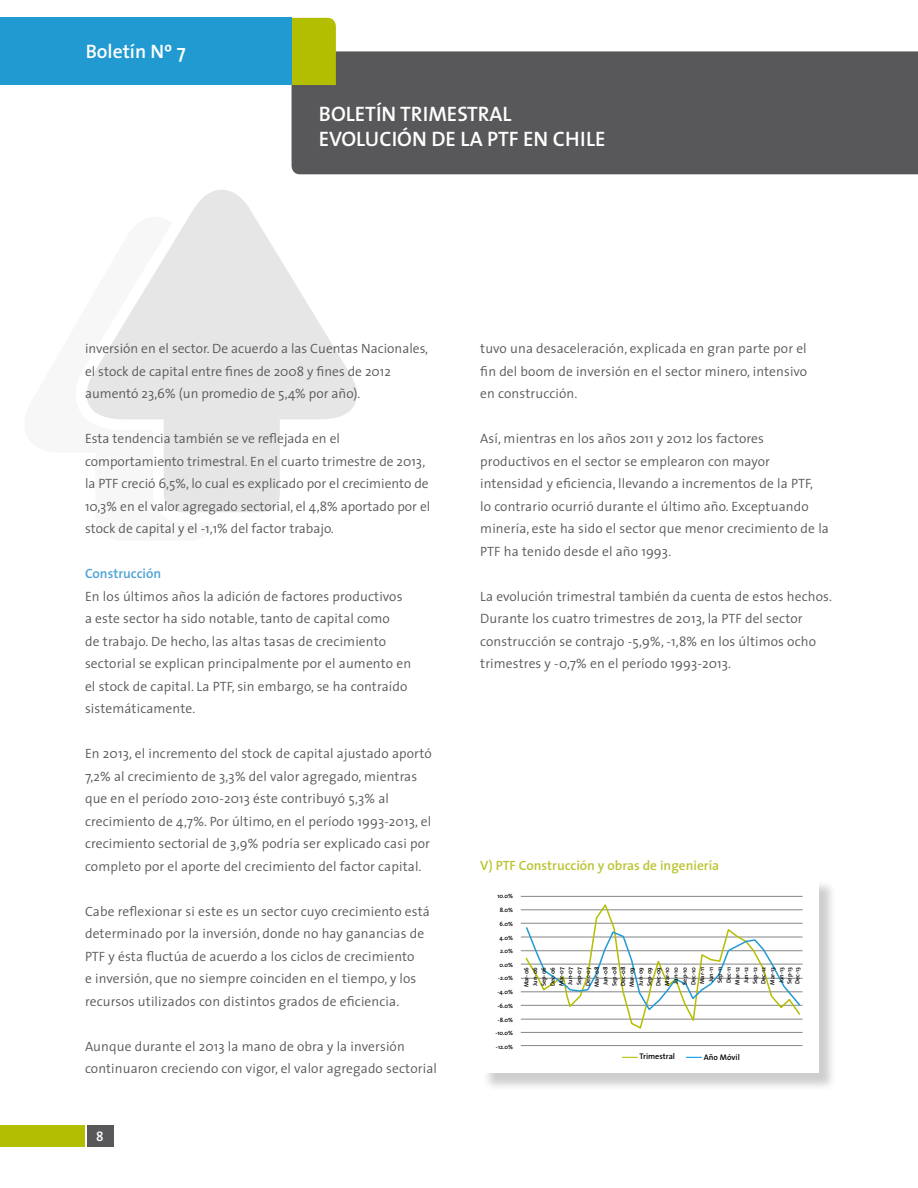
<style>
.page{position:relative;width:918px;height:1188px;background:#fff}
.page>*{position:absolute;margin:0;border:0;box-sizing:border-box;transform-origin:0 0}
.t1{font:600 21px/25.2px "The Sans";color:#fff}
.t2{font:600 19.5px "The Sans";color:#fff}
.t3{font:300 13.5px/22.5px "The Sans";letter-spacing:.01em;color:#58585a}
.t4{font:600 13.5px "The Sans";color:#bcc434}
.t5{font:600 13.5px "The Sans";color:#4da3d6}
.t6{font:600 13.5px "The Sans";color:#fff}
.t7{font:600 8.1px "The Sans";color:#000}
.t8{font:600 6.15px/13.5px "The Sans";color:#000}
</style>
<div class="page">
<svg style="left:87px;top:190px;width:270px;height:322px;fill:#e6e6e6"></svg>
<div style="left:292px;top:51px;width:626px;height:123px;background:#58585a"></div>
<div style="left:291px;top:18px;width:45px;height:67px;background:#b4be00"></div>
<div style="left:0;top:18px;width:291px;height:67px;background:#219ad2"></div>
<div style="left:0;top:1125px;width:84px;height:22px;background:#b4be00"></div>
<div style="left:87px;top:1125px;width:26px;height:22px;background:#58585a"></div>
<div style="left:483px;top:880px;width:354px;height:212px;background:#000;opacity:.2"></div>
<div style="left:480px;top:878px;width:338px;height:195px;background:#fff"></div>
<hr style="left:521px;top:910px;width:282px;height:1px;background:#848687">
<hr style="left:521px;top:896px;width:282px;height:1px;background:#848687">
<hr style="left:521px;top:923px;width:282px;height:1px;background:#848687">
<hr style="left:521px;top:937px;width:282px;height:1px;background:#848687">
<hr style="left:521px;top:950px;width:282px;height:1px;background:#848687">
<hr style="left:521px;top:964px;width:282px;height:1px;background:#848687">
<hr style="left:521px;top:978px;width:282px;height:1px;background:#848687">
<hr style="left:521px;top:992px;width:282px;height:1px;background:#848687">
<hr style="left:521px;top:1005px;width:282px;height:1px;background:#848687">
<hr style="left:521px;top:1019px;width:282px;height:1px;background:#848687">
<hr style="left:521px;top:1032px;width:282px;height:1px;background:#848687">
<hr style="left:521px;top:1045px;width:282px;height:1px;background:#848687">
<svg style="left:686px;top:1057px;width:16px;height:1px"></svg>
<svg style="left:622px;top:1057px;width:16px;height:1px"></svg>
<svg style="left:524px;top:904px;width:278px;height:125px"></svg>
<h2 class="t2" style="left:86px;top:36px;width:101px">Boletín Nº 7</h2>
<h1 class="t1" style="left:319px;top:100px;width:288px">BOLETÍN TRIMESTRAL<br>EVOLUCIÓN DE LA PTF EN CHILE</h1>
<p class="t3" style="left:85px;top:337px;width:345px">inversión en el sector. De acuerdo a las Cuentas Nacionales, el stock de capital entre fines de 2008 y fines de 2012 aumentó 23,6% (un promedio de 5,4% por año).</p>
<p class="t3" style="left:85px;top:427px;width:347px">Esta tendencia también se ve reflejada en el comportamiento trimestral. En el cuarto trimestre de 2013, la PTF creció 6,5%, lo cual es explicado por el crecimiento de 10,3% en el valor agregado sectorial, el 4,8% aportado por el stock de capital y el -1,1% del factor trabajo.</p>
<p class="t5" style="left:85px;top:562px;width:78px">Construcción</p>
<p class="t3" style="left:85px;top:584px;width:328px">En los últimos años la adición de factores productivos a este sector ha sido notable, tanto de capital como<br>de trabajo. De hecho, las altas tasas de crecimiento sectorial se explican principalmente por el aumento en el stock de capital. La PTF, sin embargo, se ha contraído sistemáticamente.</p>
<p class="t3" style="left:85px;top:742px;width:348px">En 2013, el incremento del stock de capital ajustado aportó 7,2% al crecimiento de 3,3% del valor agregado, mientras que en el período 2010-2013 éste contribuyó 5,3% al crecimiento de 4,7%. Por último, en el período 1993-2013, el crecimiento sectorial de 3,9% podría ser explicado casi por completo por el aporte del crecimiento del factor capital.</p>
<p class="t3" style="left:85px;top:899px;width:346px">Cabe reflexionar si este es un sector cuyo crecimiento está determinado por la inversión, donde no hay ganancias de PTF y ésta fluctúa de acuerdo a los ciclos de crecimiento<br>e inversión, que no siempre coinciden en el tiempo, y los recursos utilizados con distintos grados de eficiencia.</p>
<p class="t3" style="left:85px;top:1034px;width:353px">Aunque durante el 2013 la mano de obra y la inversión continuaron creciendo con vigor, el valor agregado sectorial</p>
<p class="t6" style="left:96px;top:1125px;width:9px">8</p>
<p class="t3" style="left:480px;top:337px;width:329px;text-align:justify">tuvo una desaceleración, explicada en gran parte por el fin del boom de inversión en el sector minero, intensivo en construcción.</p>
<p class="t3" style="left:480px;top:427px;width:350px">Así, mientras en los años 2011 y 2012 los factores productivos en el sector se emplearon con mayor intensidad y eficiencia, llevando a incrementos de la PTF,<br>lo contrario ocurrió durante el último año. Exceptuando minería, este ha sido el sector que menor crecimiento de la PTF ha tenido desde el año 1993.</p>
<p class="t3" style="left:480px;top:584px;width:353px">La evolución trimestral también da cuenta de estos hechos.<br>Durante los cuatro trimestres de 2013, la PTF del sector construcción se contrajo -5,9%, -1,8% en los últimos ocho trimestres y -0,7% en el período 1993-2013.</p>
<p class="t4" style="left:480px;top:854px;width:241px">V) PTF Construcción y obras de ingeniería</p>
<p class="t8" style="left:497px;top:890px;width:17px">10.0%</p>
<p class="t8" style="left:500px;top:917px;width:15px">6.0%</p>
<p class="t8" style="left:500px;top:931px;width:15px">4.0%<br>2.0%</p>
<p class="t8" style="left:498px;top:958px;width:17px">0.0% -2.0%</p>
<p class="t8" style="left:497px;top:985px;width:17px">-4.0% -6.0%</p>
<p class="t8" style="left:495px;top:1013px;width:19px;text-align:center">-8.0% -10.0% -12.0%</p>
<p class="t8" style="left:500px;top:903px;width:15px">8.0%</p>
<p class="t8" style="left:548px;top:986px;width:21px;line-height:8.7px;rotate:-90deg">Dec-06<br>Mar-07</p>
<p class="t8" style="left:616px;top:986px;width:21px;rotate:-90deg">Dec-08</p>
<p class="t8" style="left:689px;top:985px;width:19px;line-height:8.7px;rotate:-90deg">Dec-10<br>Mar-11</p>
<p class="t8" style="left:757px;top:984px;width:18px;rotate:-90deg">Dec-12</p>
<p class="t8" style="left:572px;top:985px;width:20px;rotate:-90deg">Sep-07</p>
<p class="t8" style="left:634px;top:986px;width:20px;rotate:-90deg">Jun-09</p>
<p class="t8" style="left:713px;top:983px;width:17px;rotate:-90deg">Sep-11</p>
<p class="t8" style="left:563px;top:985px;width:19px;rotate:-90deg">Jun-07</p>
<p class="t8" style="left:777px;top:984px;width:18px;line-height:8.1px;text-align:justify;rotate:-90deg">Jun-13<br>Sep-13<br>Dec-13</p>
<p class="t8" style="left:581px;top:986px;width:20px;rotate:-90deg">Dec-07</p>
<p class="t8" style="left:643px;top:986px;width:21px;rotate:-90deg">Sep-09</p>
<p class="t8" style="left:722px;top:983px;width:18px;rotate:-90deg">Dec-11</p>
<p class="t8" style="left:522px;top:987px;width:22px;line-height:8.7px;rotate:-90deg">Mar-06<br>Jun-06</p>
<p class="t8" style="left:592px;top:987px;width:21px;line-height:8.9px;rotate:-90deg">Mar-08<br>Jun-08</p>
<p class="t8" style="left:663px;top:986px;width:20px;line-height:8.7px;rotate:-90deg">Mar-10<br>Jun-10</p>
<p class="t8" style="left:733px;top:985px;width:19px;line-height:8.7px;rotate:-90deg">Mar-12<br>Jun-12</p>
<p class="t8" style="left:537px;top:986px;width:21px;rotate:-90deg">Sep-06</p>
<p class="t8" style="left:607px;top:986px;width:20px;rotate:-90deg">Sep-08</p>
<p class="t8" style="left:678px;top:985px;width:19px;rotate:-90deg">Sep-10</p>
<p class="t8" style="left:748px;top:984px;width:18px;rotate:-90deg">Sep-12</p>
<p class="t8" style="left:625px;top:987px;width:22px;rotate:-90deg">Mar-09</p>
<p class="t8" style="left:766px;top:985px;width:19px;rotate:-90deg">Mar-13</p>
<p class="t8" style="left:651px;top:986px;width:21px;rotate:-90deg">Dec-09</p>
<p class="t8" style="left:704px;top:982px;width:17px;rotate:-90deg">Jun-11</p>
<p class="t7" style="left:640px;top:1050px;width:37px">Trimestral</p>
<p class="t7" style="left:704px;top:1050px;width:37px">Año Móvil</p>
</div>
